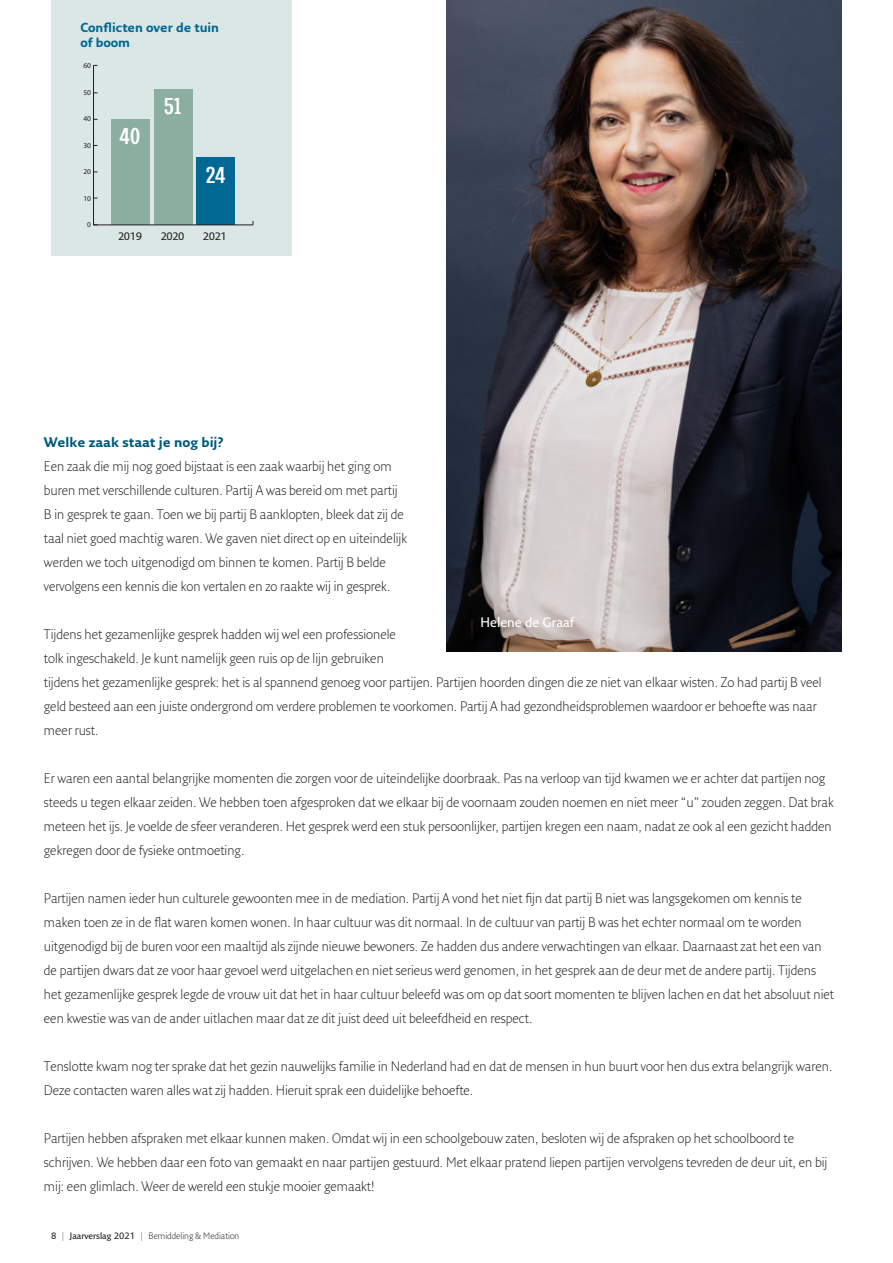
<style>
.page{position:relative;width:893px;height:1263px;background:#fff}
.page>*{position:absolute;margin:0;border:0;box-sizing:border-box;transform-origin:0 0}
.t1{font:22.65px "Meriden";color:#fff}
.t2{font:300 13.5px/24px "Fresco Sans Std";color:#231f20}
.t3{font:700 13.5px "Fresco Sans Std";color:#00597c}
.t4{font:600 13.5px "Fresco Sans Std";color:#fff}
.t5{font:700 12.75px/15.3px "Fresco Sans Std";color:#006893}
.t6{font:600 10.65px "Fresco Sans Std";letter-spacing:-.04em;color:#231f20}
.t7{font:300 9px "Fresco Sans Std";color:#231f20}
.t8{font:7.5px "Myriad Pro";color:#231f20}
.s1{font-weight:600}
</style>
<div class="page">
<div style="left:51px;top:0;width:241px;height:255px;background:#dae7e4"></div>
<div style="left:197px;top:157px;width:38px;height:68px;background:#006893"></div>
<div style="left:154px;top:90px;width:38px;height:135px;background:#8baea1"></div>
<div style="left:112px;top:119px;width:38px;height:106px;background:#8baea1"></div>
<hr style="left:94px;top:225px;width:159px;height:1px;background:#231f20">
<hr style="left:93px;top:65px;width:1px;height:160px;background:#231f20">
<img style="left:446px;top:0;width:396px;height:651px">
<p class="t5" style="left:80px;top:19px;width:140px">Conflicten over de tuin of boom</p>
<p class="t8" style="left:83px;top:61px;width:9px">60</p>
<p class="t8" style="left:83px;top:88px;width:9px">50</p>
<p class="t8" style="left:83px;top:114px;width:9px">40</p>
<p class="t8" style="left:83px;top:141px;width:9px">30</p>
<p class="t8" style="left:83px;top:167px;width:9px">20</p>
<p class="t8" style="left:83px;top:193px;width:9px">10</p>
<p class="t8" style="left:87px;top:220px;width:5px">0</p>
<p class="t1" style="left:120px;top:122px;width:22px">40</p>
<p class="t6" style="left:118px;top:229px;width:25px">2019</p>
<p class="t1" style="left:164px;top:93px;width:19px">51</p>
<p class="t1" style="left:206px;top:162px;width:21px">24</p>
<p class="t6" style="left:161px;top:229px;width:25px">2020</p>
<p class="t6" style="left:203px;top:229px;width:25px">2021</p>
<p class="t3" style="left:44px;top:434px;width:181px">Welke zaak staat je nog bij?</p>
<p class="t2" style="left:44px;top:454px;width:365px">Een zaak die mij nog goed bijstaat is een zaak waarbij het ging om buren met verschillende culturen. Partij A was bereid om met partij B in gesprek te gaan. Toen we bij partij B aanklopten, bleek dat zij de taal niet goed machtig waren. We gaven niet direct op en uiteindelijk werden we toch uitgenodigd om binnen te komen. Partij B belde vervolgens een kennis die kon vertalen en zo raakte wij in gesprek.</p>
<p class="t2" style="left:44px;top:622px;width:779px">Tijdens het gezamenlijke gesprek hadden wij wel een professionele<br>tolk ingeschakeld. Je kunt namelijk geen ruis op de lijn gebruiken<br>tijdens het gezamenlijke gesprek: het is al spannend genoeg voor partijen. Partijen hoorden dingen die ze niet van elkaar wisten. Zo had partij B veel geld besteed aan een juiste ondergrond om verdere problemen te voorkomen. Partij A had gezondheidsproblemen waardoor er behoefte was naar meer rust.</p>
<p class="t2" style="left:44px;top:766px;width:791px">Er waren een aantal belangrijke momenten die zorgen voor de uiteindelijke doorbraak. Pas na verloop van tijd kwamen we er achter dat partijen nog steeds u tegen elkaar zeiden. We hebben toen afgesproken dat we elkaar bij de voornaam zouden noemen en niet meer “u” zouden zeggen. Dat brak meteen het ijs. Je voelde de sfeer veranderen. Het gesprek werd een stuk persoonlijker, partijen kregen een naam, nadat ze ook al een gezicht hadden gekregen door de fysieke ontmoeting.</p>
<p class="t2" style="left:44px;top:886px;width:792px">Partijen namen ieder hun culturele gewoonten mee in de mediation. Partij A vond het niet fijn dat partij B niet was langsgekomen om kennis te maken toen ze in de flat waren komen wonen. In haar cultuur was dit normaal. In de cultuur van partij B was het echter normaal om te worden uitgenodigd bij de buren voor een maaltijd als zijnde nieuwe bewoners. Ze hadden dus andere verwachtingen van elkaar. Daarnaast zat het een van de partijen dwars dat ze voor haar gevoel werd uitgelachen en niet serieus werd genomen, in het gesprek aan de deur met de andere partij. Tijdens het gezamenlijke gesprek legde de vrouw uit dat het in haar cultuur beleefd was om op dat soort momenten te blijven lachen en dat het absoluut niet een kwestie was van de ander uitlachen maar dat ze dit juist deed uit beleefdheid en respect.</p>
<p class="t2" style="left:44px;top:1054px;width:790px">Tenslotte kwam nog ter sprake dat het gezin nauwelijks familie in Nederland had en dat de mensen in hun buurt voor hen dus extra belangrijk waren.<br>Deze contacten waren alles wat zij hadden. Hieruit sprak een duidelijke behoefte.</p>
<p class="t2" style="left:44px;top:1126px;width:785px">Partijen hebben afspraken met elkaar kunnen maken. Omdat wij in een schoolgebouw zaten, besloten wij de afspraken op het schoolboord te schrijven. We hebben daar een foto van gemaakt en naar partijen gestuurd. Met elkaar pratend liepen partijen vervolgens tevreden de deur uit, en bij mij: een glimlach. Weer de wereld een stukje mooier gemaakt!</p>
<p class="t4" style="left:480px;top:614px;width:95px">Helene de Graaf</p>
<p class="t7" style="left:51px;top:1230px;width:190px"><span class="s1">8</span> | <span class="s1">Jaarverslag 2021</span> | Bemiddeling &amp; Mediation</p>
</div>
